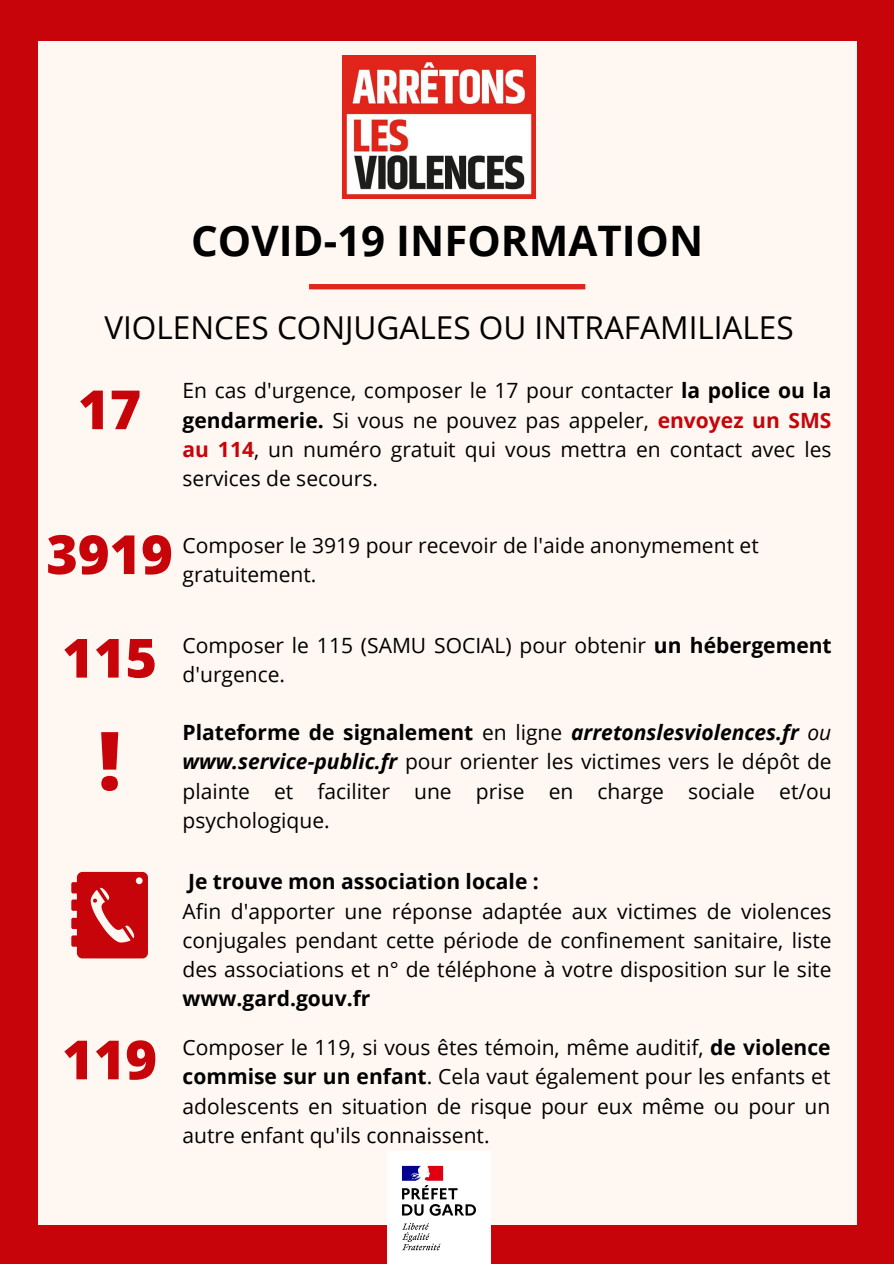
<style>
.page{position:relative;width:894px;height:1264px;background:#fff}
.page>*{position:absolute;margin:0;border:0;box-sizing:border-box;transform-origin:0 0}
.t1{font:800 81px "Open Sans";color:#c6040a}
.t2{font:800 54px "Open Sans";color:#c6040a}
.t3{font:700 42px "Open Sans";color:#000}
.t4{font:31.5px "Open Sans";color:#000}
.t5{font:21px/29.2px "Open Sans";color:#000;text-align:justify}
.t6{font:700 21px "Open Sans";color:#000}
.s1{font-weight:700}
.s2{font-weight:700;color:#c6040a}
.s3{font-weight:700;font-style:italic}
.s4{font-style:italic}
</style>
<div class="page">
<div style="left:0;top:0;width:893px;height:1263px;background:#c6040a"></div>
<div style="left:38px;top:41px;width:818px;height:1183px;background:#fff8f2"></div>
<img style="left:342px;top:55px;width:193px;height:143px">
<svg style="left:71px;top:871px;width:77px;height:87px;background:#ce2a2e"></svg>
<img style="left:387px;top:1151px;width:103px;height:112px">
<svg style="left:309px;top:284px;width:276px;height:5px"></svg>
<h3 class="t3" style="left:191px;top:211px;width:513px">COVID-19 INFORMATION</h3>
<h3 class="t4" style="left:104px;top:306px;width:690px">VIOLENCES CONJUGALES OU INTRAFAMILIALES</h3>
<h2 class="t2" style="left:78px;top:371px;width:65px">17</h2>
<p class="t5" style="left:182px;top:375px;width:650px">En cas d'urgence, composer le 17 pour contacter <span class="s1">la police ou la gendarmerie.</span> Si vous ne pouvez pas appeler, <span class="s2">envoyez un SMS au 114</span>, un numéro gratuit qui vous mettra en contact avec les services de secours.</p>
<h2 class="t2" style="left:46px;top:516px;width:128px">3919</h2>
<p class="t5" style="left:182px;top:530px;width:577px">Composer le 3919 pour recevoir de l'aide anonymement et gratuitement.</p>
<h2 class="t2" style="left:62px;top:620px;width:96px">115</h2>
<h1 class="t1" style="left:98px;top:703px;width:25px">!</h1>
<p class="t5" style="left:182px;top:630px;width:650px">Composer le 115 (SAMU SOCIAL) pour obtenir <span class="s1">un hébergement </span>d'urgence.</p>
<p class="t5" style="left:182px;top:717px;width:650px"><span class="s1">Plateforme de signalement</span> en ligne <span class="s3">arretonslesviolences.fr</span> <span class="s4">ou </span><span class="s3">www.service-public.fr</span> pour orienter les victimes vers le dépôt de plainte et faciliter une prise en charge sociale et/ou psychologique.</p>
<p class="t6" style="left:188px;top:867px;width:352px">Je trouve mon association locale :</p>
<p class="t5" style="left:182px;top:895px;width:650px">Afin d'apporter une réponse adaptée aux victimes de violences conjugales pendant cette période de confinement sanitaire, liste des associations et n° de téléphone à votre disposition sur le site</p>
<p class="t6" style="left:182px;top:983px;width:189px">www.gard.gouv.fr</p>
<h2 class="t2" style="left:62px;top:1021px;width:96px">119</h2>
<p class="t5" style="left:182px;top:1032px;width:649px">Composer le 119, si vous êtes témoin, même auditif, <span class="s1">de violence commise sur un enfant</span>. Cela vaut également pour les enfants et adolescents en situation de risque pour eux même ou pour un autre enfant qu'ils connaissent.</p>
</div>
